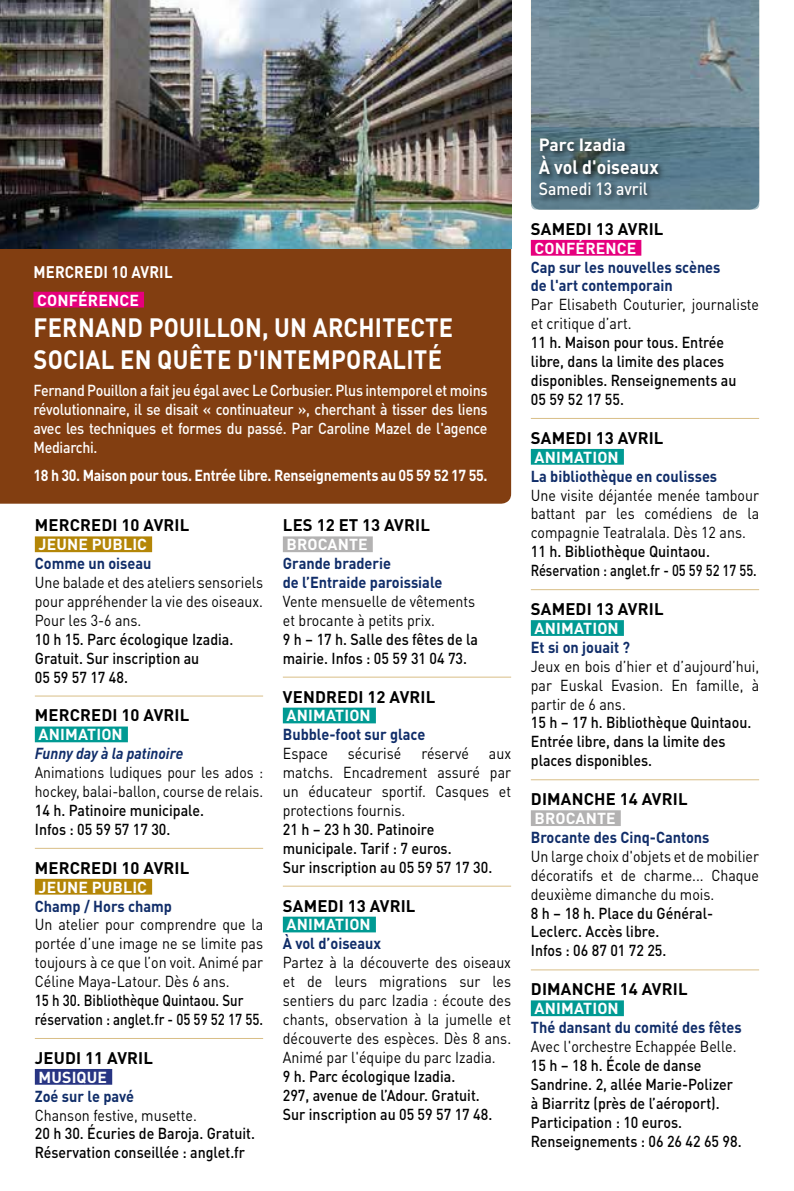
<style>
.page{position:relative;width:794px;height:1191px;background:#fff}
.page>*{position:absolute;margin:0;border:0;box-sizing:border-box;transform-origin:0 0}
.t1{font:700 26.25px/31.5px "DINOT";letter-spacing:.01em;color:#fff;scale:.9 1}
.t2{font:700 19.25px "DINOT";color:#fff;scale:.92 1}
.t3{font:500 17.5px "DINOT";color:#fff;scale:.9 1}
.t4{font:700 17.5px "DINOT";color:#fff}
.t5{font:700 16.62px "DINOT";letter-spacing:.01em;color:#000}
.t6{font:700 16.62px "DINOT";letter-spacing:.01em;color:#fff;scale:.9 1}
.t7{font:15.75px/18.9px "DINOT";color:#000;text-align:justify;scale:.9 1}
.t8{font:500 15.75px/18.9px "DINOT";color:#000;scale:.9 1}
.t9{font:700 15.75px/18.9px "DINOT";color:#102d69;scale:.92 1}
.t10{font:500 15.75px/18.9px "DIN";letter-spacing:-.02em;color:#fff;text-align:justify;scale:.9 1}
.t11{font:700 15.75px "DINOT";letter-spacing:.01em;color:#fff}
.t12{font:15.75px/18.9px "DINOT";color:#000;scale:.88 1}
.t13{font:500 15.75px/18.9px "DINOT";color:#000;scale:.84 1}
.t14{font:700 15.75px "DIN";letter-spacing:-.02em;color:#fff;scale:.9 1}
.t15{font:italic 700 15.75px "DINOT";color:#102d69;scale:.92 1}
</style>
<div class="page">
<div style="left:35px;top:536px;width:117px;height:16px;background:#b48607"></div>
<hr style="left:35px;top:695px;width:228px;height:1px;background:#d9be87">
<div style="left:35px;top:726px;width:93px;height:16px;background:#009a93"></div>
<hr style="left:35px;top:848px;width:228px;height:1px;background:#d9be87">
<div style="left:35px;top:879px;width:117px;height:15px;background:#b48607"></div>
<hr style="left:35px;top:1038px;width:228px;height:1px;background:#d9be87">
<div style="left:35px;top:1069px;width:77px;height:15px;background:#283583"></div>
<div style="left:283px;top:536px;width:90px;height:16px;background:#b3b2b2"></div>
<hr style="left:283px;top:676px;width:228px;height:1px;background:#d9be87">
<div style="left:283px;top:707px;width:93px;height:16px;background:#009a93"></div>
<hr style="left:283px;top:885px;width:228px;height:1px;background:#d9be87">
<div style="left:283px;top:916px;width:93px;height:16px;background:#009a93"></div>
<div style="left:531px;top:240px;width:110px;height:16px;background:#e6007d"></div>
<hr style="left:531px;top:418px;width:228px;height:1px;background:#d9be87">
<div style="left:531px;top:449px;width:93px;height:16px;background:#009a93"></div>
<hr style="left:531px;top:589px;width:228px;height:1px;background:#d9be87">
<div style="left:531px;top:620px;width:93px;height:16px;background:#009a93"></div>
<hr style="left:531px;top:779px;width:228px;height:1px;background:#d9be87">
<div style="left:531px;top:810px;width:90px;height:16px;background:#b3b2b2"></div>
<hr style="left:531px;top:969px;width:228px;height:1px;background:#d9be87">
<div style="left:531px;top:1000px;width:93px;height:16px;background:#009a93"></div>
<img style="left:531px;top:0;width:228px;height:210px">
<div style="left:0;top:249px;width:511px;height:255px;background:#823e11"></div>
<img style="left:0;top:0;width:511px;height:249px">
<div style="left:33px;top:292px;width:111px;height:15px;background:#e6007d"></div>
<svg style="left:531px;top:127px;width:228px;height:83px;background:#5b7d8d"></svg>
<div style="left:536px;top:136px;width:129px;height:67px;background:#000;opacity:.75"></div>
<p class="t6" style="left:34px;top:259px;width:156px">MERCREDI 10 AVRIL</p>
<p class="t11" style="left:37px;top:287px;width:103px">CONFÉRENCE</p>
<h1 class="t1" style="left:34px;top:310px;width:468px">FERNAND POUILLON, UN ARCHITECTE<br>SOCIAL EN QUÊTE D'INTEMPORALITÉ</h1>
<p class="t10" style="left:33px;top:380px;width:506px">Fernand Pouillon a fait jeu égal avec Le Corbusier. Plus intemporel et moins révolutionnaire, il se disait « continuateur », cherchant à tisser des liens avec les techniques et formes du passé. Par Caroline Mazel de l'agence Mediarchi.</p>
<p class="t14" style="left:33px;top:464px;width:506px">18 h 30. Maison pour tous. Entrée libre. Renseignements au 05 59 52 17 55.</p>
<p class="t5" style="left:35px;top:512px;width:156px">MERCREDI 10 AVRIL</p>
<p class="t11" style="left:39px;top:532px;width:110px">JEUNE PUBLIC</p>
<p class="t9" style="left:35px;top:553px;width:128px">Comme un oiseau</p>
<p class="t7" style="left:35px;top:572px;width:255px">Une balade et des ateliers sensoriels pour appréhender la vie des oiseaux.<br>Pour les 3-6 ans.</p>
<p class="t8" style="left:35px;top:628px;width:222px">10 h 15. Parc écologique Izadia.<br>Gratuit. Sur inscription au<br>05 59 57 17 48.</p>
<p class="t5" style="left:35px;top:702px;width:156px">MERCREDI 10 AVRIL</p>
<p class="t11" style="left:39px;top:722px;width:86px">ANIMATION</p>
<p class="t15" style="left:35px;top:741px;width:163px">Funny day à la patinoire</p>
<p class="t12" style="left:35px;top:762px;width:261px">Animations ludiques pour les ados : hockey, balai-ballon, course de relais.</p>
<p class="t8" style="left:35px;top:800px;width:189px">14 h. Patinoire municipale.<br>Infos : 05 59 57 17 30.</p>
<p class="t5" style="left:35px;top:854px;width:156px">MERCREDI 10 AVRIL</p>
<p class="t11" style="left:39px;top:874px;width:110px">JEUNE PUBLIC</p>
<p class="t9" style="left:35px;top:895px;width:151px">Champ / Hors champ</p>
<p class="t7" style="left:35px;top:914px;width:255px">Un atelier pour comprendre que la portée d’une image ne se limite pas toujours à ce que l’on voit. Animé par Céline Maya-Latour. Dès 6 ans.</p>
<p class="t13" style="left:35px;top:990px;width:273px">15 h 30. Bibliothèque Quintaou. Sur réservation : anglet.fr - 05 59 52 17 55.</p>
<p class="t5" style="left:35px;top:1044px;width:120px">JEUDI 11 AVRIL</p>
<p class="t11" style="left:39px;top:1064px;width:70px">MUSIQUE</p>
<p class="t9" style="left:35px;top:1085px;width:109px">Zoé sur le pavé</p>
<p class="t7" style="left:35px;top:1104px;width:181px">Chanson festive, musette.</p>
<p class="t8" style="left:35px;top:1123px;width:246px">20 h 30. Écuries de Baroja. Gratuit.<br>Réservation conseillée : anglet.fr</p>
<p class="t5" style="left:283px;top:512px;width:148px">LES 12 ET 13 AVRIL</p>
<p class="t11" style="left:286px;top:532px;width:83px">BROCANTE</p>
<p class="t9" style="left:283px;top:553px;width:175px">Grande braderie<br>de l’Entraide paroissiale</p>
<p class="t7" style="left:283px;top:591px;width:215px">Vente mensuelle de vêtements et brocante à petits prix.</p>
<p class="t8" style="left:283px;top:628px;width:218px">9 h – 17 h. Salle des fêtes de la mairie. Infos : 05 59 31 04 73.</p>
<p class="t5" style="left:283px;top:683px;width:154px">VENDREDI 12 AVRIL</p>
<p class="t11" style="left:286px;top:703px;width:86px">ANIMATION</p>
<p class="t9" style="left:283px;top:724px;width:156px">Bubble-foot sur glace</p>
<p class="t7" style="left:283px;top:743px;width:51px">Espace</p>
<p class="t7" style="left:348px;top:743px;width:61px">sécurisé</p>
<p class="t7" style="left:421px;top:743px;width:54px">réservé</p>
<p class="t7" style="left:283px;top:743px;width:255px;text-indent:206px">aux matchs. Encadrement assuré par un éducateur sportif. Casques et protections fournis.</p>
<p class="t8" style="left:283px;top:818px;width:234px">21 h – 23 h 30. Patinoire municipale. Tarif : 7 euros.<br>Sur inscription au 05 59 57 17 30.</p>
<p class="t5" style="left:283px;top:892px;width:134px">SAMEDI 13 AVRIL</p>
<p class="t11" style="left:286px;top:912px;width:86px">ANIMATION</p>
<p class="t9" style="left:283px;top:933px;width:108px">À vol d’oiseaux</p>
<p class="t7" style="left:283px;top:952px;width:255px">Partez à la découverte des oiseaux et de leurs migrations sur les sentiers du parc Izadia : écoute des chants, observation à la jumelle et découverte des espèces. Dès 8 ans.<br>Animé par l'équipe du parc Izadia.</p>
<p class="t8" style="left:283px;top:1065px;width:234px">9 h. Parc écologique Izadia.<br>297, avenue de l’Adour. Gratuit.<br>Sur inscription au 05 59 57 17 48.</p>
<p class="t4" style="left:539px;top:131px;width:89px">Parc Izadia</p>
<p class="t2" style="left:539px;top:152px;width:132px">À vol d'oiseaux</p>
<p class="t3" style="left:539px;top:176px;width:123px">Samedi 13 avril</p>
<p class="t5" style="left:531px;top:216px;width:134px">SAMEDI 13 AVRIL</p>
<p class="t11" style="left:534px;top:236px;width:103px">CONFÉRENCE</p>
<p class="t9" style="left:531px;top:256px;width:208px">Cap sur les nouvelles scènes de l'art contemporain</p>
<p class="t7" style="left:531px;top:294px;width:255px">Par Elisabeth Couturier, journaliste et critique d’art.</p>
<p class="t8" style="left:531px;top:332px;width:230px">11 h. Maison pour tous. Entrée libre, dans la limite des places disponibles. Renseignements au<br>05 59 52 17 55.</p>
<p class="t5" style="left:531px;top:425px;width:134px">SAMEDI 13 AVRIL</p>
<p class="t11" style="left:534px;top:445px;width:86px">ANIMATION</p>
<p class="t9" style="left:531px;top:465px;width:204px">La bibliothèque en coulisses</p>
<p class="t7" style="left:531px;top:484px;width:255px">Une visite déjantée menée tambour battant par les comédiens de la compagnie Teatralala. Dès 12 ans.</p>
<p class="t8" style="left:531px;top:541px;width:253px">11 h. Bibliothèque Quintaou.<br>Réservation : anglet.fr - 05 59 52 17 55.</p>
<p class="t5" style="left:531px;top:596px;width:134px">SAMEDI 13 AVRIL</p>
<p class="t11" style="left:534px;top:616px;width:86px">ANIMATION</p>
<p class="t9" style="left:531px;top:636px;width:109px">Et si on jouait ?</p>
<p class="t7" style="left:531px;top:655px;width:255px">Jeux en bois d’hier et d’aujourd’hui, par Euskal Evasion. En famille, à partir de 6 ans.</p>
<p class="t8" style="left:531px;top:712px;width:246px">15 h – 17 h. Bibliothèque Quintaou.<br>Entrée libre, dans la limite des places disponibles.</p>
<p class="t5" style="left:531px;top:786px;width:158px">DIMANCHE 14 AVRIL</p>
<p class="t11" style="left:534px;top:806px;width:83px">BROCANTE</p>
<p class="t9" style="left:531px;top:827px;width:196px">Brocante des Cinq-Cantons</p>
<p class="t7" style="left:531px;top:845px;width:255px">Un large choix d'objets et de mobilier décoratifs et de charme... Chaque deuxième dimanche du mois.</p>
<p class="t8" style="left:531px;top:902px;width:204px">8 h – 18 h. Place du Général-<br>Leclerc. Accès libre.<br>Infos : 06 87 01 72 25.</p>
<p class="t5" style="left:531px;top:976px;width:158px">DIMANCHE 14 AVRIL</p>
<p class="t11" style="left:534px;top:996px;width:86px">ANIMATION</p>
<p class="t9" style="left:531px;top:1017px;width:231px">Thé dansant du comité des fêtes</p>
<p class="t7" style="left:531px;top:1035px;width:230px">Avec l'orchestre Echappée Belle.</p>
<p class="t8" style="left:531px;top:1054px;width:236px">15 h – 18 h. École de danse<br>Sandrine. 2, allée Marie-Polizer à Biarritz (près de l’aéroport).<br>Participation : 10 euros.<br>Renseignements : 06 26 42 65 98.</p>
</div>
